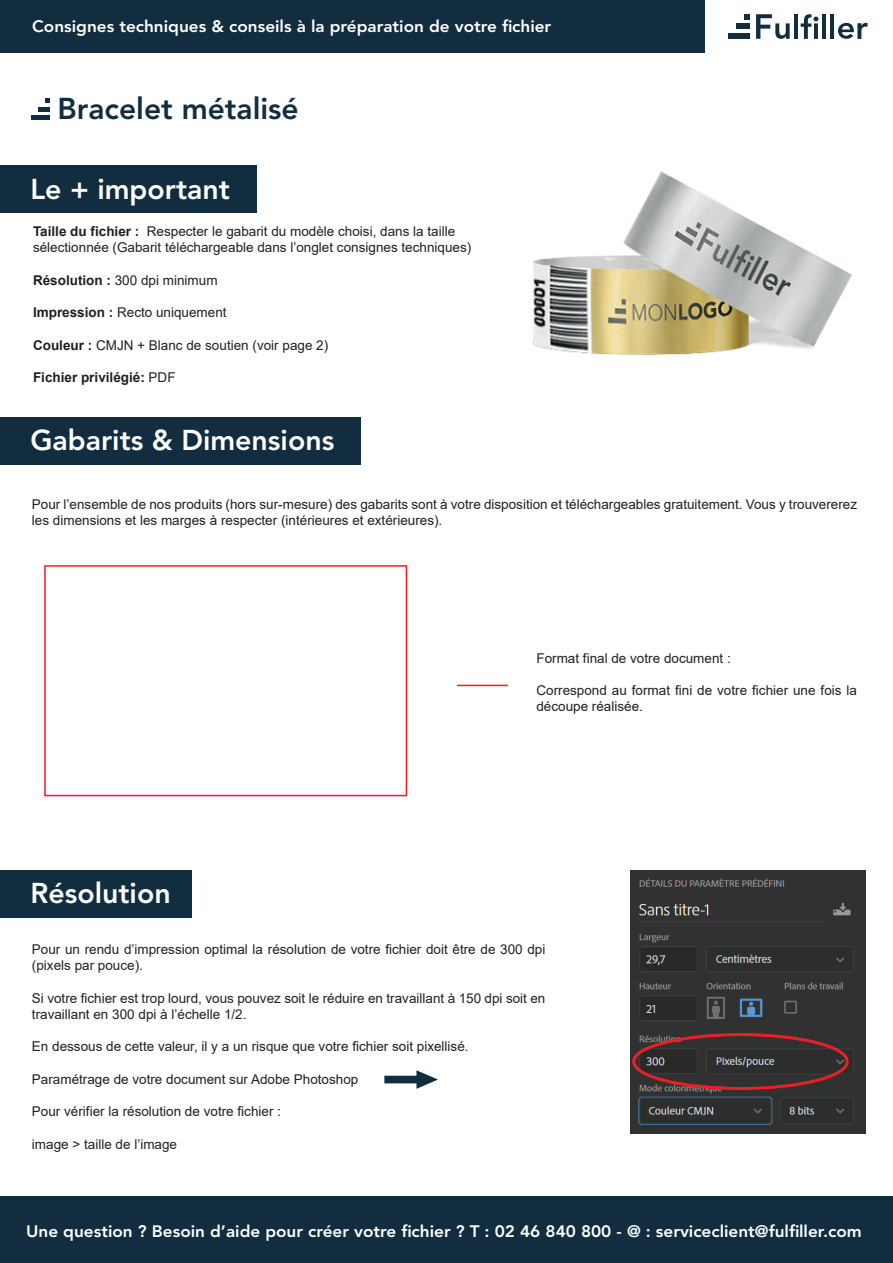
<style>
.page{position:relative;width:893px;height:1263px;background:#fff}
.page>*{position:absolute;margin:0;border:0;box-sizing:border-box;transform-origin:0 0}
.t1{font:800 30px "Avenir LT Std";color:#112d3f}
.t2{font:800 28.5px "Avenir LT Std";color:#fff}
.t3{font:800 16.5px "Avenir LT Std";color:#fff;scale:1.04 1}
.t4{font:13.5px/16.2px "Arial";color:#231f20}
.t5{font:700 13.5px "Arial";color:#231f20}
.s1{font-weight:700}
.s2{font-weight:400}
</style>
<div class="page">
<div style="left:0;top:1196px;width:893px;height:67px;background:#112d3f"></div>
<div style="left:0;top:870px;width:192px;height:48px;background:#112d3f"></div>
<img style="left:630px;top:871px;width:235px;height:262px">
<div style="left:632px;top:1033px;width:217px;height:57px;border:3px solid #ed1f26;border-radius:50%"></div>
<svg style="left:384px;top:1070px;width:54px;height:19px"></svg>
<div style="left:0;top:417px;width:360px;height:48px;background:#112d3f"></div>
<div style="left:44px;top:565px;width:363px;height:231px;background:#fff;border:2px solid #ee1d23"></div>
<hr style="left:457px;top:685px;width:51px;height:1px;background:#ee1d23">
<div style="left:0;top:165px;width:257px;height:48px;background:#112d3f"></div>
<svg style="left:756px;top:14px;width:34px;height:25px"></svg>
<hr style="left:794px;top:14px;width:4px;height:25px;background:#112d3f">
<svg style="left:801px;top:14px;width:17px;height:25px"></svg>
<hr style="left:822px;top:14px;width:4px;height:25px;background:#112d3f">
<hr style="left:830px;top:14px;width:4px;height:25px;background:#112d3f">
<svg style="left:838px;top:23px;width:29px;height:16px"></svg>
<div style="left:728px;top:33px;width:22px;height:6px;background:#112d3f"></div>
<div style="left:736px;top:24px;width:14px;height:5px;background:#112d3f"></div>
<svg style="left:745px;top:14px;width:5px;height:6px"></svg>
<div style="left:0;top:0;width:704px;height:53px;background:#112d3f"></div>
<div style="left:31px;top:115px;width:19px;height:5px;background:#112d3f"></div>
<div style="left:38px;top:107px;width:12px;height:5px;background:#112d3f"></div>
<svg style="left:45px;top:99px;width:4px;height:4px"></svg>
<img style="left:533px;top:171px;width:319px;height:184px">
<p class="t3" style="left:32px;top:16px;width:501px">Consignes techniques &amp; conseils à la préparation de votre fichier</p>
<h1 class="t1" style="left:57px;top:91px;width:243px">Bracelet métalisé</h1>
<h2 class="t2" style="left:30px;top:172px;width:201px">Le + important</h2>
<p class="t4" style="left:33px;top:223px;width:440px"><span class="s1">Taille du fichier :</span> Respecter le gabarit du modèle choisi, dans la taille sélectionnée (Gabarit téléchargeable dans l’onglet consignes techniques)</p>
<p class="t4" style="left:33px;top:272px;width:186px"><span class="s1">Résolution :</span> 300 dpi minimum</p>
<p class="t4" style="left:33px;top:304px;width:195px"><span class="s1">Impression :</span> Recto uniquement</p>
<p class="t4" style="left:33px;top:337px;width:297px"><span class="s1">Couleur :</span> CMJN + Blanc de soutien (voir page 2)</p>
<p class="t5" style="left:33px;top:368px;width:144px">Fichier privilégié: <span class="s2">PDF</span></p>
<h2 class="t2" style="left:30px;top:424px;width:305px">Gabarits &amp; Dimensions</h2>
<p class="t4" style="left:32px;top:496px;width:827px">Pour l’ensemble de nos produits (hors sur-mesure) des gabarits sont à votre disposition et téléchargeables gratuitement. Vous y trouvererez les dimensions et les marges à respecter (intérieures et extérieures).</p>
<h2 class="t2" style="left:30px;top:877px;width:142px">Résolution</h2>
<p class="t4" style="left:536px;top:650px;width:196px">Format final de votre document :</p>
<p class="t4" style="left:536px;top:682px;width:322px">Correspond au format fini de votre fichier une fois la découpe réalisée.</p>
<p class="t4" style="left:32px;top:941px;width:515px">Pour un rendu d’impression optimal la résolution de votre fichier doit être de 300 dpi (pixels par pouce).</p>
<p class="t4" style="left:32px;top:990px;width:515px">Si votre fichier est trop lourd, vous pouvez soit le réduire en travaillant à 150 dpi soit en travaillant en 300 dpi à l’échelle 1/2.</p>
<p class="t4" style="left:32px;top:1038px;width:438px">En dessous de cette valeur, il y a un risque que votre fichier soit pixellisé.</p>
<p class="t4" style="left:32px;top:1071px;width:328px">Paramétrage de votre document sur Adobe Photoshop</p>
<p class="t4" style="left:32px;top:1103px;width:251px">Pour vérifier la résolution de votre fichier :</p>
<p class="t4" style="left:32px;top:1136px;width:147px">image &gt; taille de l’image</p>
<p class="t3" style="left:26px;top:1221px;width:805px">Une question ? Besoin d’aide pour créer votre fichier ? T : 02 46 840 800 - @ : serviceclient@fulfiller.com</p>
</div>
